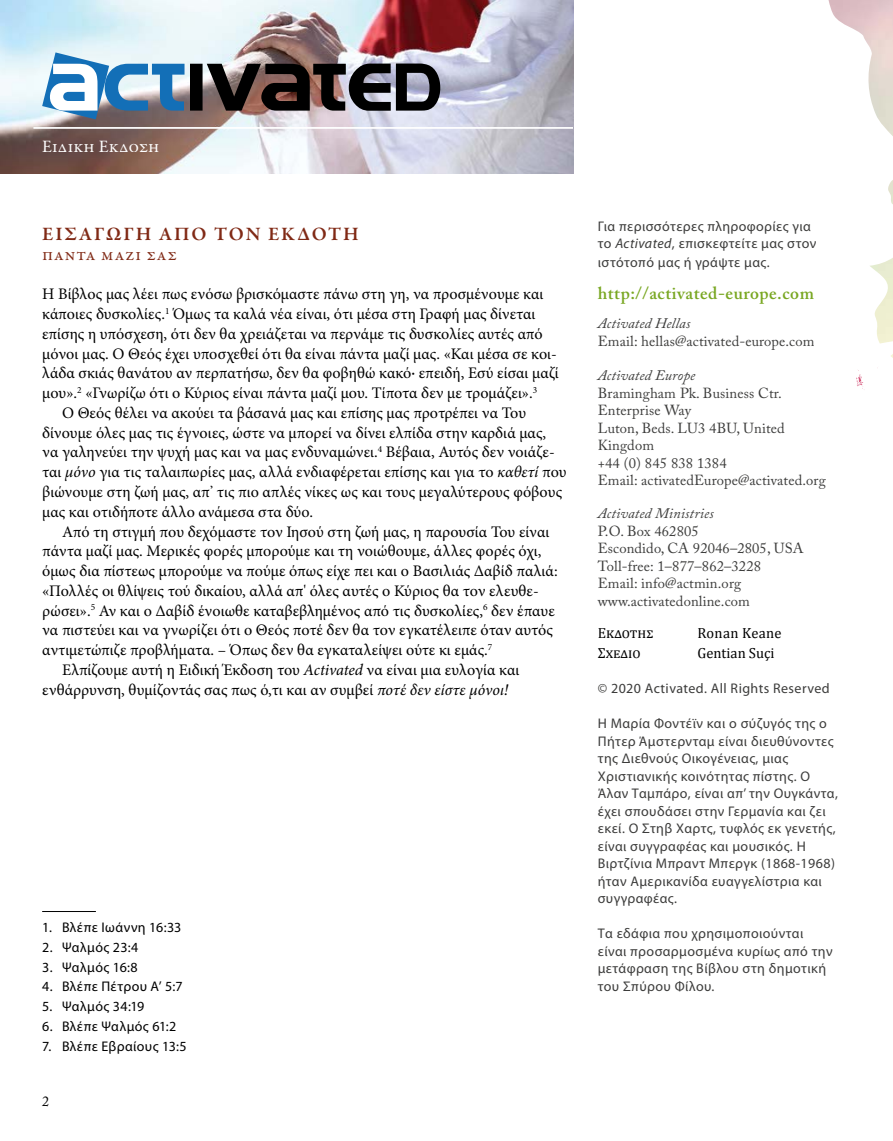
<style>
.page{position:relative;width:893px;height:1141px;background:#fff}
.page>*{position:absolute;margin:0;border:0;box-sizing:border-box;transform-origin:0 0}
.t1{font:600 19.25px "Garamond Premr Pro";letter-spacing:.1em;color:#802915}
.t2{font:600 17.5px "Adobe Caslon Pro";letter-spacing:.03em;color:#79a722}
.t3{font:17.5px "Garamond Premr Pro";letter-spacing:.01em;color:#fff}
.t4{font:17.5px "Garamond Premr Pro";letter-spacing:.06em;color:#802915}
.t5{font:16.1px "Minion Pro";color:#000}
.t6{font:14.7px "Cambria";color:#000}
.t7{font:14.7px "Cambria";letter-spacing:.02em;color:#000}
.t8{font:14.53px/17.5px "Adobe Caslon Pro";letter-spacing:.01em;color:#3c3c3b}
.t9{font:italic 14.53px "Adobe Caslon Pro";letter-spacing:.01em;color:#3c3c3b}
.t10{font:14px/17.5px "Myriad Pro";letter-spacing:.03em;color:#3c3c3b}
.t11{font:14px "Myriad Pro";letter-spacing:.03em;color:#000}
.t12{font:14px "Adobe Caslon Pro";color:#000}
.s1{font-style:italic}
</style>
<div class="page">
<img style="left:0;top:0;width:573px;height:173px">
<img style="left:828px;top:0;width:65px;height:358px">
<hr style="left:33px;top:127px;width:540px;height:2px;background:#fff">
<svg style="left:856px;top:370px;width:9px;height:20px"></svg>
<img style="left:42px;top:52px;width:398px;height:67px">
<hr style="left:42px;top:911px;width:54px;height:1px;background:#000">
<p class="t3" style="left:42px;top:135px;width:119px">Ειδική Έκδοση</p>
<p class="t1" style="left:42px;top:222px;width:318px">ΕΙΣΑΓΩΓΗ ΑΠΟ ΤΟΝ ΕΚΔΟΤΗ</p>
<p class="t4" style="left:42px;top:244px;width:136px">πάντα μαζί σας</p>
<p class="t5" style="left:42px;top:283px;width:503px">Η Βίβλος μας λέει πως ενόσω βρισκόμαστε πάνω στη γη, να προσμένουμε και</p>
<p class="t5" style="left:42px;top:303px;width:495px">κάποιες δυσκολίες.<sup>1</sup> Όμως τα καλά νέα είναι, ότι μέσα στη Γραφή μας δίνεται</p>
<p class="t5" style="left:42px;top:323px;width:502px">επίσης η υπόσχεση, ότι δεν θα χρειάζεται να περνάμε τις δυσκολίες αυτές από</p>
<p class="t5" style="left:42px;top:343px;width:516px">μόνοι μας. Ο Θεός έχει υποσχεθεί ότι θα είναι πάντα μαζί μας. «Και μέσα σε κοι-</p>
<p class="t5" style="left:42px;top:362px;width:518px">λάδα σκιάς θανάτου αν περπατήσω, δεν θα φοβηθώ κακό· επειδή, Εσύ είσαι μαζί</p>
<p class="t5" style="left:42px;top:382px;width:497px">μου».<sup>2</sup> «Γνωρίζω ότι ο Κύριος είναι πάντα μαζί μου. Τίποτα δεν με τρομάζει».<sup>3</sup></p>
<p class="t5" style="left:62px;top:402px;width:466px">Ο Θεός θέλει να ακούει τα βάσανά μας και επίσης μας προτρέπει να Του</p>
<p class="t5" style="left:42px;top:422px;width:506px">δίνουμε όλες μας τις έγνοιες, ώστε να μπορεί να δίνει ελπίδα στην καρδιά μας,</p>
<p class="t5" style="left:42px;top:442px;width:514px">να γαληνεύει την ψυχή μας και να μας ενδυναμώνει.<sup>4</sup> Βέβαια, Αυτός δεν νοιάζε-</p>
<p class="t5" style="left:42px;top:461px;width:526px">ται <span class="s1">μόνο</span> για τις ταλαιπωρίες μας, αλλά ενδιαφέρεται επίσης και για το <span class="s1">καθετί</span> που</p>
<p class="t5" style="left:42px;top:481px;width:522px">βιώνουμε στη ζωή μας, απ’ τις πιο απλές νίκες ως και τους μεγαλύτερους φόβους</p>
<p class="t5" style="left:42px;top:501px;width:272px">μας και οτιδήποτε άλλο ανάμεσα στα δύο.</p>
<p class="t5" style="left:62px;top:521px;width:489px">Από τη στιγμή που δεχόμαστε τον Ιησού στη ζωή μας, η παρουσία Του είναι</p>
<p class="t5" style="left:42px;top:540px;width:501px">πάντα μαζί μας. Μερικές φορές μπορούμε και τη νοιώθουμε, άλλες φορές όχι,</p>
<p class="t5" style="left:42px;top:560px;width:517px">όμως δια πίστεως μπορούμε να πούμε όπως είχε πει και ο Βασιλιάς Δαβίδ παλιά:</p>
<p class="t5" style="left:42px;top:580px;width:498px">«Πολλές οι θλίψεις τού δικαίου, αλλά απ' όλες αυτές ο Κύριος θα τον ελευθε-</p>
<p class="t5" style="left:42px;top:600px;width:514px">ρώσει».<sup>5</sup> Αν και ο Δαβίδ ένοιωθε καταβεβλημένος από τις δυσκολίες,<sup>6</sup> δεν έπαυε</p>
<p class="t5" style="left:42px;top:619px;width:512px">να πιστεύει και να γνωρίζει ότι ο Θεός ποτέ δεν θα τον εγκατέλειπε όταν αυτός</p>
<p class="t5" style="left:42px;top:639px;width:452px">αντιμετώπιζε προβλήματα. – Όπως δεν θα εγκαταλείψει ούτε κι εμάς.<sup>7</sup></p>
<p class="t5" style="left:62px;top:659px;width:459px">Ελπίζουμε αυτή η Ειδική Έκδοση του <span class="s1">Activated</span> να είναι μια ευλογία και</p>
<p class="t5" style="left:42px;top:679px;width:468px">ενθάρρυνση, θυμίζοντάς σας πως ό,τι και αν συμβεί <span class="s1">ποτέ δεν είστε μόνοι!</span></p>
<p class="t11" style="left:42px;top:919px;width:141px">1. Βλέπε Ιωάννη 16:33</p>
<p class="t11" style="left:42px;top:938px;width:98px">2. Ψαλμός 23:4</p>
<p class="t11" style="left:42px;top:958px;width:97px">3. Ψαλμός 16:8</p>
<p class="t11" style="left:42px;top:978px;width:142px">4. Βλέπε Πέτρου Α’ 5:7</p>
<p class="t11" style="left:42px;top:998px;width:104px">5. Ψαλμός 34:19</p>
<p class="t11" style="left:42px;top:1018px;width:136px">6. Βλέπε Ψαλμός 61:2</p>
<p class="t11" style="left:42px;top:1037px;width:146px">7. Βλέπε Εβραίους 13:5</p>
<p class="t12" style="left:42px;top:1093px;width:8px">2</p>
<p class="t10" style="left:598px;top:217px;width:220px">Για περισσότερες πληροφορίες για το <span class="s1">Activated</span>, επισκεφτείτε μας στον ιστότοπό μας ή γράψτε μας.</p>
<p class="t2" style="left:598px;top:283px;width:218px">http://activated-europe.com</p>
<p class="t9" style="left:598px;top:315px;width:94px">Activated Hellas</p>
<p class="t8" style="left:598px;top:332px;width:218px">Email: hellas@activated-europe.com</p>
<p class="t9" style="left:598px;top:367px;width:99px">Activated Europe</p>
<p class="t8" style="left:598px;top:384px;width:229px">Bramingham Pk. Business Ctr.<br>Enterprise Way<br>Luton, Beds. LU3 4BU, United<br>Kingdom<br>+44 (0) 845 838 1384<br>Email: activatedEurope@activated.org</p>
<p class="t9" style="left:598px;top:504px;width:117px">Activated Ministries</p>
<p class="t8" style="left:598px;top:522px;width:207px">P.O. Box 462805<br>Escondido, CA 92046–2805, USA<br>Toll-free: 1–877–862–3228<br>Email: info@actmin.org www.activatedonline.com</p>
<p class="t6" style="left:598px;top:624px;width:57px">Εκδοτησ</p>
<p class="t7" style="left:697px;top:624px;width:86px">Ronan Keane</p>
<p class="t6" style="left:598px;top:645px;width:44px">Σχεδιο</p>
<p class="t6" style="left:697px;top:645px;width:79px">Gentian Suçi</p>
<p class="t10" style="left:598px;top:679px;width:233px">© 2020 Activated. All Rights Reserved</p>
<p class="t10" style="left:598px;top:714px;width:242px">Η Μαρία Φοντέϊν και ο σύζυγός της ο Πήτερ Άμστερνταμ είναι διευθύνοντες της Διεθνούς Οικογένειας, μιας Χριστιανικής κοινότητας πίστης. Ο Άλαν Ταμπάρο, είναι απ’ την Ουγκάντα, έχει σπουδάσει στην Γερμανία και ζει εκεί. Ο Στηβ Χαρτς, τυφλός εκ γενετής, είναι συγγραφέας και μουσικός. Η Βιρτζίνια Μπραντ Μπεργκ (1868-1968) ήταν Αμερικανίδα ευαγγελίστρια και συγγραφέας.</p>
<p class="t10" style="left:598px;top:924px;width:236px">Τα εδάφια που χρησιμοποιούνται είναι προσαρμοσμένα κυρίως από την μετάφραση της Βίβλου στη δημοτική του Σπύρου Φίλου.</p>
</div>
